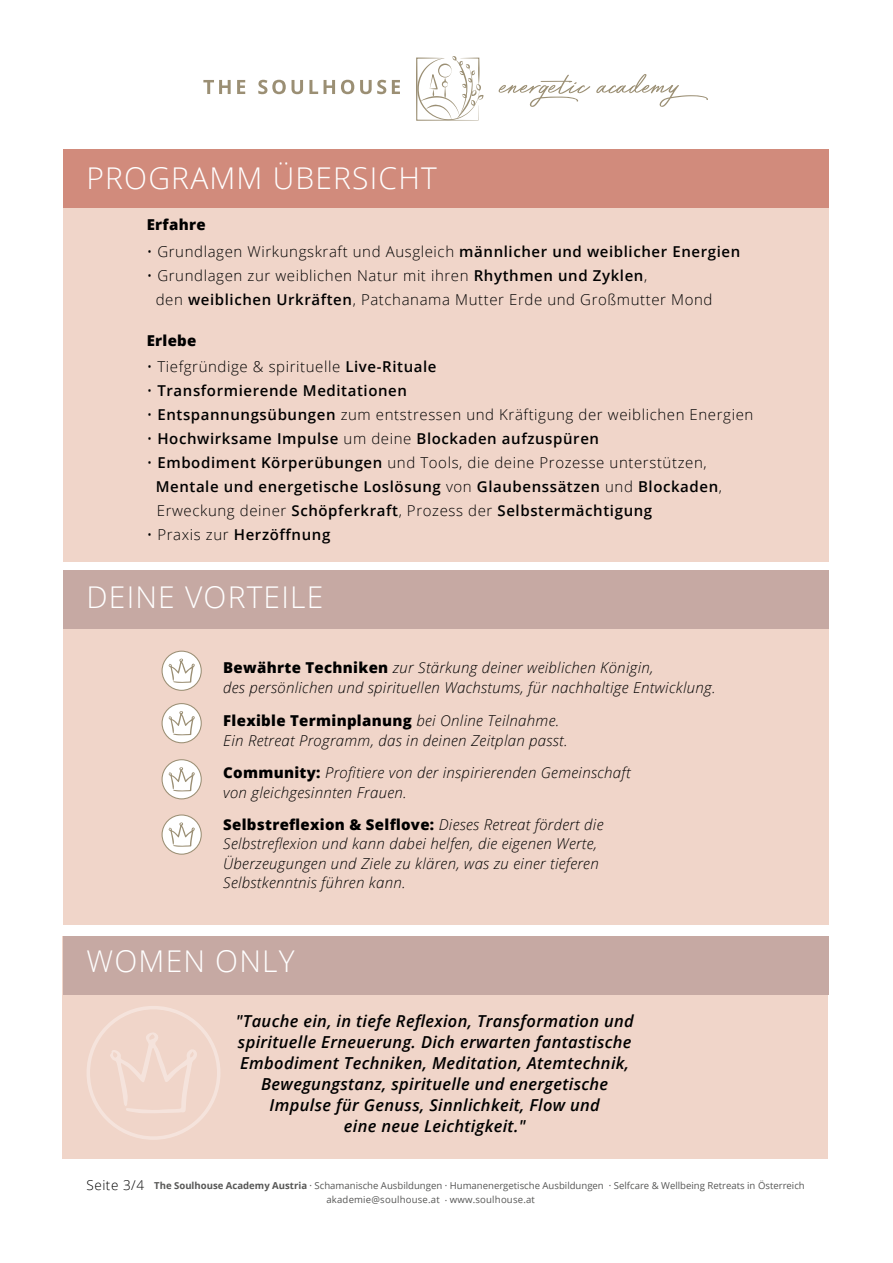
<style>
.page{position:relative;width:893px;height:1263px;background:#fff}
.page>*{position:absolute;margin:0;border:0;box-sizing:border-box;transform-origin:0 0}
.t1{font:300 30px "Open Sans";letter-spacing:.04em;color:#fff}
.t2{font:italic 600 16.5px/21px "Open Sans";letter-spacing:.02em;color:#000;text-align:center}
.t3{font:italic 300 15px/19.5px "Open Sans";letter-spacing:.02em;color:#000}
.t4{font:300 15px/24px "Open Sans";letter-spacing:.04em;color:#000}
.t5{font:600 15px/24px "Open Sans";letter-spacing:.04em;color:#000}
.t6{font:800 15px "Open Sans";letter-spacing:.02em;color:#000}
.t7{font:9.6px/14.4px "Open Sans";color:#575756}
.s1{font-weight:600}
.s2{font-weight:300}
.s3{font-weight:800;font-style:normal}
.s4{font-weight:300;font-size:13.5px;color:#000}
.s5{font-weight:700}
</style>
<div class="page">
<svg style="left:416px;top:56px;width:67px;height:65px"></svg>
<svg style="left:203px;top:80px;width:28px;height:14px"></svg>
<svg style="left:237px;top:80px;width:8px;height:14px"></svg>
<svg style="left:258px;top:80px;width:45px;height:14px"></svg>
<svg style="left:309px;top:80px;width:9px;height:14px"></svg>
<svg style="left:324px;top:80px;width:11px;height:14px"></svg>
<svg style="left:341px;top:80px;width:13px;height:14px"></svg>
<svg style="left:360px;top:80px;width:26px;height:14px"></svg>
<svg style="left:392px;top:80px;width:8px;height:14px"></svg>
<svg style="left:498px;top:75px;width:92px;height:32px"></svg>
<svg style="left:596px;top:74px;width:112px;height:33px"></svg>
<div style="left:63px;top:936px;width:765px;height:223px;background:#f0d5c9"></div>
<div style="left:64px;top:207px;width:765px;height:354px;background:#f0d5c9"></div>
<div style="left:64px;top:571px;width:765px;height:354px;background:#f0d5c9"></div>
<div style="left:64px;top:149px;width:765px;height:58px;background:#d18b7c"></div>
<div style="left:64px;top:571px;width:765px;height:58px;background:#c6a9a3"></div>
<div style="left:64px;top:936px;width:765px;height:59px;background:#c6a9a3"></div>
<div style="left:162px;top:651px;width:39px;height:39px;background:#fff;border-radius:50%"></div>
<div style="left:162px;top:651px;width:40px;height:40px;border:1px solid #9b8f74;border-radius:50%"></div>
<svg style="left:169px;top:658px;width:26px;height:25px"></svg>
<svg style="left:162px;top:704px;width:39px;height:39px"></svg>
<div style="left:162px;top:703px;width:40px;height:40px;border:1px solid #9b8f74;border-radius:50%"></div>
<svg style="left:169px;top:711px;width:26px;height:24px"></svg>
<svg style="left:162px;top:760px;width:39px;height:39px"></svg>
<div style="left:162px;top:759px;width:40px;height:40px;border:1px solid #9b8f74;border-radius:50%"></div>
<svg style="left:169px;top:767px;width:26px;height:24px"></svg>
<div style="left:162px;top:815px;width:39px;height:39px;background:#fff;border-radius:50%"></div>
<div style="left:162px;top:814px;width:40px;height:41px;border:1px solid #9b8f74;border-radius:50%"></div>
<svg style="left:169px;top:822px;width:26px;height:25px"></svg>
<div style="left:87px;top:1006px;width:133px;height:134px;border:4px solid #fff;border-radius:50%"></div>
<svg style="left:110px;top:1033px;width:87px;height:80px"></svg>
<h1 class="t1" style="left:87px;top:158px;width:352px">PROGRAMM ÜBERSICHT</h1>
<p class="t6" style="left:147px;top:214px;width:60px">Erfahre</p>
<p class="t4" style="left:147px;top:239px;width:595px">• Grundlagen Wirkungskraft und Ausgleich <span class="s1">männlicher und weiblicher Energien</span></p>
<p class="t4" style="left:156px;top:263px;width:558px;text-indent:-9px">• Grundlagen zur weiblichen Natur mit ihren <span class="s1">Rhythmen und Zyklen</span>,<br>den <span class="s1">weiblichen Urkräften</span>, Patchanama Mutter Erde und Großmutter Mond</p>
<p class="t6" style="left:147px;top:329px;width:51px">Erlebe</p>
<p class="t4" style="left:147px;top:354px;width:291px">• Tiefgründige &amp; spirituelle <span class="s1">Live-Rituale</span></p>
<p class="t5" style="left:147px;top:378px;width:262px"><span class="s2">•</span> Transformierende Meditationen</p>
<p class="t4" style="left:147px;top:402px;width:608px">• <span class="s1">Entspannungsübungen</span> zum entstressen und Kräftigung der weiblichen Energien</p>
<p class="t5" style="left:147px;top:426px;width:454px"><span class="s2">•</span> Hochwirksame Impulse <span class="s2">um deine</span> Blockaden aufzuspüren</p>
<p class="t5" style="left:156px;top:450px;width:568px;text-indent:-9px"><span class="s2">•</span> Embodiment Körperübungen <span class="s2">und Tools, die deine Prozesse unterstützen,<br></span>Mentale und energetische Loslösung <span class="s2">von</span> Glaubenssätzen <span class="s2">und</span> Blockaden<span class="s2">,<br>Erweckung deiner</span> Schöpferkraft<span class="s2">, Prozess der</span> Selbstermächtigung</p>
<p class="t5" style="left:147px;top:522px;width:185px"><span class="s2">• Praxis zur</span> Herzöffnung</p>
<h1 class="t1" style="left:87px;top:576px;width:238px">DEINE VORTEILE</h1>
<p class="t3" style="left:223px;top:657px;width:494px"><span class="s3">Bewährte Techniken</span> zur Stärkung deiner weiblichen Königin,<br>des persönlichen und spirituellen Wachstums, für nachhaltige Entwicklung.</p>
<p class="t3" style="left:223px;top:710px;width:346px"><span class="s3">Flexible Terminplanung</span> bei Online Teilnahme.<br>Ein Retreat Programm, das in deinen Zeitplan passt.</p>
<p class="t3" style="left:223px;top:762px;width:409px"><span class="s3">Community:</span> Profitiere von der inspirierenden Gemeinschaft von gleichgesinnten Frauen.</p>
<p class="t3" style="left:223px;top:814px;width:382px"><span class="s3">Selbstreflexion &amp; Selflove:</span> Dieses Retreat fördert die Selbstreflexion und kann dabei helfen, die eigenen Werte, Überzeugungen und Ziele zu klären, was zu einer tieferen Selbstkenntnis führen kann.</p>
<h1 class="t1" style="left:87px;top:940px;width:210px">WOMEN ONLY</h1>
<p class="t2" style="left:236px;top:1010px;width:400px">"Tauche ein, in tiefe Reflexion, Transformation und spirituelle Erneuerung. Dich erwarten fantastische Embodiment Techniken, Meditation, Atemtechnik, Bewegungstanz, spirituelle und energetische Impulse für Genuss, Sinnlichkeit, Flow und<br>eine neue Leichtigkeit."</p>
<p class="t7" style="left:326px;top:1178px;width:480px;text-indent:-240px"><span class="s4">Seite 3/4</span> <span class="s5">The Soulhouse Academy Austria</span> . Schamanische Ausbildungen . Humanenergetische Ausbildungen . Selfcare &amp; Wellbeing Retreats in Österreich akademie@soulhouse.at . www.soulhouse.at</p>
</div>
